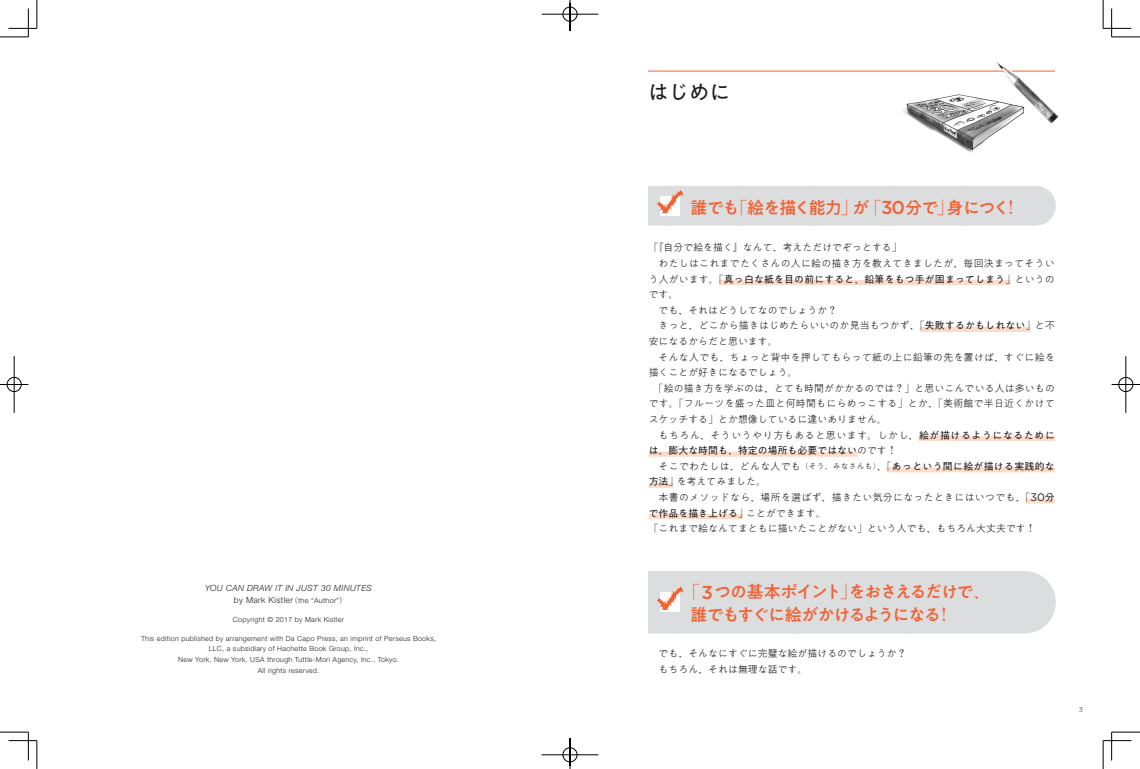
<style>
.page{position:relative;width:1140px;height:769px;background:#fff}
.page>*{position:absolute;margin:0;border:0;box-sizing:border-box;transform-origin:0 0}
.t1{font:21.3px "PA1 Gothic Std N";color:#231f20}
.t2{font:500 17px/22.7px "PA1 Gothic Std N";letter-spacing:-.08em;color:#f16234}
.t3{font:500 17px "PA1 Gothic Std N";letter-spacing:-.055em;color:#f16234}
.t4{font:300 9.9px/15.6px "PA1 Gothic Std N";letter-spacing:.01em;color:#231f20}
.t5{font:9.9px "PA1 Gothic Std N";letter-spacing:.015em;color:#231f20}
.t6{font:300 9.9px "PA1 Gothic Std N";letter-spacing:.03em;color:#231f20}
.t7{font:300 9.9px "PA1 Gothic Std N";letter-spacing:.055em;color:#231f20}
.t8{font:italic 300 8.5px/12.4px "Helvetica Neue LT Std";letter-spacing:.04em;color:#231f20;text-align:center}
.t9{font:300 7.1px/10.6px "Helvetica Neue LT Std";letter-spacing:.04em;color:#231f20;text-align:center}
.t10{font:300 7px "Gotham";color:#231f20}
.s1{font-style:normal}
.s2{font-family:"Koz Go Pro";font-weight:400;font-style:normal;font-size:7.2px}
.s3{font-style:normal;font-size:7.2px}
.s4{font-family:"Ryumin Pr 6 N";font-weight:300}
.s5{font-family:"Gotham";font-size:18.7px}
.s6{font-family:"Shuei Min Pr 6 N L";font-weight:400;font-size:17.7px}
.s7{font-family:"Ryumin Pr 6 N"}
.s8{font-family:"Midashi Min Pr 6 N MA31";font-weight:400}
.s9{font-weight:300}
.s10{font-family:"Midashi Min Pr 6 N MA31"}
.s11{font-family:"Shuei Min Pr 6 N L";font-weight:400;font-size:10.3px}
.s12{font-weight:400}
.s13{font-family:"Shuei Min Pr 6 N L";font-size:10.3px}
.s14{font-family:"Ryumin Pr 6 N";font-weight:300;font-size:7.8px}
.s15{font-weight:300;font-size:7.8px}
.s16{font-family:"Midashi Min Pr 6 N MA31";font-size:7.8px}
.s17{font-family:"Gotham";font-weight:400;font-size:10.9px}
</style>
<div class="page">
<img style="left:903px;top:94px;width:105px;height:58px">
<div style="left:668px;top:186px;width:367px;height:39px;background:#dcdddf"></div>
<hr style="left:1035px;top:186px;width:1px;height:39px;background:#dcdddf">
<div style="left:648px;top:186px;width:21px;height:39px;background:#dcdddf"></div>
<div style="left:719px;top:280px;width:291px;height:5px;background:#fddbc9"></div>
<div style="left:919px;top:327px;width:111px;height:5px;background:#fddbc9"></div>
<div style="left:918px;top:436px;width:136px;height:5px;background:#fddbc9"></div>
<div style="left:648px;top:451px;width:209px;height:5px;background:#fddbc9"></div>
<div style="left:886px;top:467px;width:168px;height:5px;background:#fddbc9"></div>
<div style="left:648px;top:482px;width:25px;height:5px;background:#fddbc9"></div>
<div style="left:1025px;top:498px;width:29px;height:5px;background:#fddbc9"></div>
<div style="left:648px;top:514px;width:95px;height:5px;background:#fddbc9"></div>
<div style="left:679px;top:570px;width:344px;height:63px;background:#dcdddf"></div>
<svg style="left:794px;top:570px;width:172px;height:1px"></svg>
<hr style="left:1023px;top:570px;width:1px;height:63px;background:#dcdddf">
<div style="left:648px;top:570px;width:32px;height:63px;background:#dcdddf"></div>
<svg style="left:657px;top:185px;width:27px;height:31px"></svg>
<svg style="left:657px;top:586px;width:27px;height:26px"></svg>
<hr style="left:648px;top:71px;width:406px;height:1px;background:#f16234">
<img style="left:993px;top:61px;width:66px;height:63px">
<svg style="left:0;top:0;width:38px;height:38px"></svg>
<svg style="left:0;top:731px;width:38px;height:37px"></svg>
<svg style="left:1102px;top:0;width:38px;height:38px"></svg>
<svg style="left:1102px;top:731px;width:38px;height:37px"></svg>
<div style="left:562px;top:6px;width:16px;height:16px;border:1px solid #fff;border-radius:50%"></div>
<hr style="left:541px;top:13px;width:57px;height:2px;background:#fff">
<div style="left:563px;top:7px;width:14px;height:14px;border:1px solid #000;border-radius:50%"></div>
<hr style="left:541px;top:14px;width:57px;height:1px;background:#000">
<div style="left:562px;top:746px;width:16px;height:16px;border:1px solid #fff;border-radius:50%"></div>
<hr style="left:541px;top:753px;width:57px;height:2px;background:#fff">
<div style="left:563px;top:747px;width:14px;height:14px;border:1px solid #000;border-radius:50%"></div>
<hr style="left:541px;top:754px;width:57px;height:1px;background:#000">
<div style="left:6px;top:376px;width:16px;height:16px;border:1px solid #fff;border-radius:50%"></div>
<hr style="left:0;top:383px;width:28px;height:2px;background:#fff">
<hr style="left:13px;top:356px;width:2px;height:56px;background:#fff">
<div style="left:7px;top:377px;width:14px;height:14px;border:1px solid #000;border-radius:50%"></div>
<svg style="left:0;top:384px;width:28px;height:1px"></svg>
<hr style="left:14px;top:356px;width:1px;height:56px;background:#000">
<div style="left:1118px;top:376px;width:15px;height:16px;border:1px solid #fff;border-radius:50%"></div>
<div style="left:1118px;top:377px;width:15px;height:14px;border:1px solid #000;border-radius:50%"></div>
<svg style="left:1111px;top:384px;width:29px;height:1px"></svg>
<hr style="left:1125px;top:356px;width:1px;height:56px;background:#000">
<svg style="left:569px;top:0;width:2px;height:31px"></svg>
<svg style="left:569px;top:738px;width:2px;height:30px"></svg>
<p class="t8" style="left:205px;top:581px;width:168px">YOU CAN DRAW IT IN JUST 30 MINUTES <span class="s1">by Mark Kistler</span><span class="s2">（</span><span class="s3">the “Author”</span><span class="s2">）</span></p>
<p class="t9" style="left:233px;top:613px;width:113px">Copyright © 2017 by Mark Kistler</p>
<p class="t9" style="left:141px;top:632px;width:296px">This edition published by arrangement with Da Capo Press, an imprint of Perseus Books, LLC, a subsidiary of Hachette Book Group, Inc.,<br>New York, New York, USA through Tuttle-Mori Agency, Inc., Tokyo.<br>All rights reserved.</p>
<h1 class="t1" style="left:648px;top:80px;width:84px">はじめに</h1>
<h2 class="t3" style="left:690px;top:197px;width:331px">誰でも<span class="s4">「</span>絵を描く能力<span class="s4">」</span>が<span class="s4">「</span><span class="s5">30</span>分で<span class="s4">」</span>身につく<span class="s6">！</span></h2>
<p class="t4" style="left:648px;top:240px;width:254px"><span class="s7">「『</span>自分で絵を描く<span class="s7">』</span>なんて<span class="s8">、</span>考えただけでぞっとする<span class="s7">」</span></p>
<p class="t4" style="left:658px;top:256px;width:398px">わたしはこれまでたくさんの人に絵の描き方を教えてきましたが<span class="s8">、</span>毎回決まってそうい</p>
<p class="t5" style="left:648px;top:273px;width:408px"><span class="s9">う人がいます</span><span class="s10">。</span><span class="s4">「</span>真っ白な紙を目の前にすると<span class="s10">、</span>鉛筆をもつ手が固まってしまう<span class="s4">」</span><span class="s9">というの</span></p>
<p class="t4" style="left:648px;top:287px;width:31px">です<span class="s8">。</span></p>
<p class="t4" style="left:658px;top:302px;width:180px">でも<span class="s8">、</span>それはどうしてなのでしょうか<span class="s11">？</span></p>
<p class="t4" style="left:658px;top:318px;width:398px">きっと<span class="s8">、</span>どこから描きはじめたらいいのか見当もつかず<span class="s8">、</span><span class="s7">「</span><span class="s12">失敗するかもしれない</span><span class="s7">」</span>と不</p>
<p class="t4" style="left:648px;top:334px;width:130px">安になるからだと思います<span class="s8">。</span></p>
<p class="t4" style="left:658px;top:349px;width:398px">そんな人でも<span class="s8">、</span>ちょっと背中を押してもらって紙の上に鉛筆の先を置けば<span class="s8">、</span>すぐに絵を</p>
<p class="t4" style="left:648px;top:365px;width:150px">描くことが好きになるでしょう<span class="s8">。</span></p>
<p class="t4" style="left:653px;top:380px;width:403px"><span class="s7">「</span>絵の描き方を学ぶのは<span class="s8">、</span>とても時間がかかるのでは<span class="s11">？</span><span class="s7">」</span>と思いこんでいる人は多いもの</p>
<p class="t4" style="left:648px;top:396px;width:408px">です<span class="s8">。</span><span class="s7">「</span>フルーツを盛った皿と何時間もにらめっこする<span class="s7">」</span>とか<span class="s8">、</span><span class="s7">「</span>美術館で半日近くかけて</p>
<p class="t4" style="left:648px;top:412px;width:240px">スケッチする<span class="s7">」</span>とか想像しているに違いありません<span class="s8">。</span></p>
<p class="t7" style="left:658px;top:429px;width:398px">もちろん<span class="s8">、</span>そういうやり方もあると思います<span class="s8">。</span>しかし<span class="s8">、</span><span class="s12">絵が描けるようになるために</span></p>
<p class="t5" style="left:648px;top:444px;width:250px">は<span class="s10">、</span>膨大な時間も<span class="s10">、</span>特定の場所も必要ではない<span class="s9">のです</span><span class="s13">！</span></p>
<p class="t5" style="left:648px;top:460px;width:408px"><span class="s9">　そこでわたしは</span><span class="s10">、</span><span class="s9">どんな人でも</span><span class="s14">（</span><span class="s15">そう</span><span class="s16">、</span><span class="s15">みなさんも</span><span class="s14">）</span><span class="s10">、</span><span class="s4">「</span>あっという間に絵が描ける実践的な</p>
<p class="t4" style="left:648px;top:474px;width:119px"><span class="s12">方法</span><span class="s7">」</span>を考えてみました<span class="s8">。</span></p>
<p class="t6" style="left:658px;top:491px;width:398px">本書のメソッドなら<span class="s8">、</span>場所を選ばず<span class="s8">、</span>描きたい気分になったときにはいつでも<span class="s8">、</span><span class="s7">「</span><span class="s17">30</span><span class="s12">分</span></p>
<p class="t5" style="left:648px;top:507px;width:178px">で作品を描き上げる<span class="s4">」</span><span class="s9">ことができます</span><span class="s10">。</span></p>
<p class="t4" style="left:648px;top:521px;width:389px"><span class="s7">「</span>これまで絵なんてまともに描いたことがない<span class="s7">」</span>という人でも<span class="s8">、</span>もちろん大丈夫です<span class="s11">！</span></p>
<h2 class="t2" style="left:690px;top:582px;width:301px;text-indent:-7px"><span class="s4">「</span><span class="s5">3</span>つの基本ポイント<span class="s4">」</span>をおさえるだけで<span class="s8">、</span>誰でもすぐに絵がかけるようになる<span class="s6">！</span></h2>
<p class="t4" style="left:658px;top:645px;width:250px;text-indent:-10px">　でも<span class="s8">、</span>そんなにすぐに完璧な絵が描けるのでしょうか<span class="s11">？</span>もちろん<span class="s8">、</span>それは無理な話です<span class="s8">。</span></p>
<p class="t10" style="left:1079px;top:704px;width:6px">3</p>
</div>
